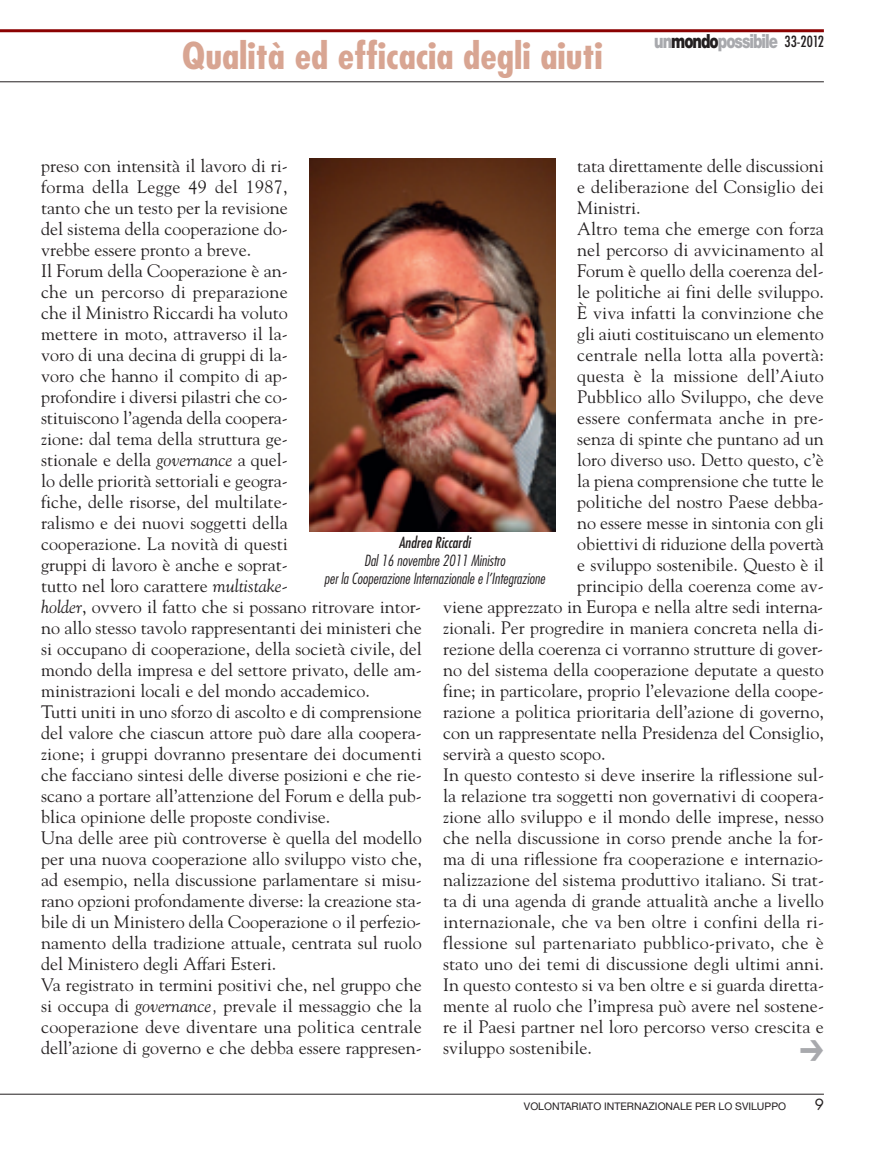
<style>
.page{position:relative;width:882px;height:1176px;background:#fff}
.page>*{position:absolute;margin:0;border:0;box-sizing:border-box;transform-origin:0 0}
.t1{font:700 condensed 36px "Futura";color:#d8a592;scale:1.1 1}
.t2{font:900 19.5px "Helvetica Neue";letter-spacing:-.065em;color:#a8a9ad;scale:.75 1}
.t3{font:18px/21px "Goudy";color:#231f20}
.t4{font:18px "Goudy";letter-spacing:.02em;color:#231f20}
.t5{font:italic 300 condensed 15px/18px "Futura";color:#231f20;text-align:center}
.t6{font:italic condensed 15px "Futura";color:#231f20}
.t7{font:15px "Futura";color:#231f20}
.t8{font:10.5px "Helvetica Neue";color:#231f20}
.s1{color:#231f20}
.s2{font-family:"Futura";font-weight:400;font-stretch:condensed;font-size:15px;color:#231f20}
.s3{font-style:italic}
</style>
<div class="page">
<hr style="left:0;top:1093px;width:823px;height:1px;background:#231f20">
<hr style="left:0;top:29px;width:823px;height:3px;background:#8b0202">
<hr style="left:0;top:81px;width:823px;height:1px;background:#231f20">
<img style="left:309px;top:158px;width:246px;height:373px">
<h1 class="t1" style="left:182px;top:40px;width:384px">Qualità ed efficacia degli aiuti</h1>
<p class="t2" style="left:654px;top:34px;width:228px">un<span class="s1">mondo</span>possibile <span class="s2">33-2012</span></p>
<p class="t3" style="left:41px;top:155px;width:382px">preso con intensità il lavoro di ri-<br>forma della Legge 49 del 1987,<br>tanto che un testo per la revisione<br>del sistema della cooperazione do-<br>vrebbe essere pronto a breve.<br>Il Forum della Cooperazione è an-<br>che un percorso di preparazione<br>che il Ministro Riccardi ha voluto<br>mettere in moto, attraverso il la-<br>voro di una decina di gruppi di la-<br>voro che hanno il compito di ap-<br>profondire i diversi pilastri che co-<br>stituiscono l’agenda della coopera-<br>zione: dal tema della struttura ge-<br>stionale e della <span class="s3">governance</span> a quel-<br>lo delle priorità settoriali e geogra-<br>fiche, delle risorse, del multilate-<br>ralismo e dei nuovi soggetti della<br>cooperazione. La novità di questi<br>gruppi di lavoro è anche e soprat-<br>tutto nel loro carattere <span class="s3">multistake-<br>holder</span>, ovvero il fatto che si possano ritrovare intor&shy;no allo stesso tavolo rappresentanti dei ministeri che si occupano di cooperazione, della società civile, del mondo della impresa e del settore privato, delle am&shy;ministrazioni locali e del mondo accademico.<br>Tutti uniti in uno sforzo di ascolto e di comprensione del valore che ciascun attore può dare alla coopera&shy;zione; i gruppi dovranno presentare dei documenti che facciano sintesi delle diverse posizioni e che rie&shy;scano a portare all’attenzione del Forum e della pub&shy;blica opinione delle proposte condivise.<br>Una delle aree più controverse è quella del modello per una nuova cooperazione allo sviluppo visto che, ad esempio, nella discussione parlamentare si misu&shy;rano opzioni profondamente diverse: la creazione sta&shy;bile di un Ministero della Cooperazione o il perfezio&shy;namento della tradizione attuale, centrata sul ruolo del Ministero degli Affari Esteri.<br>Va registrato in termini positivi che, nel gruppo che si occupa di <span class="s3">governance,</span> prevale il messaggio che la cooperazione deve diventare una politica centrale dell’azione di governo e che debba essere rappresen-</p>
<p class="t3" style="left:577px;top:155px;width:248px">tata direttamente delle discussioni</p>
<p class="t3" style="left:577px;top:176px;width:248px">e deliberazione del Consiglio dei</p>
<p class="t3" style="left:577px;top:197px;width:65px">Ministri.</p>
<p class="t3" style="left:577px;top:218px;width:248px">Altro tema che emerge con forza</p>
<p class="t3" style="left:577px;top:239px;width:248px">nel percorso di avvicinamento al</p>
<p class="t3" style="left:577px;top:260px;width:248px">Forum è quello della coerenza del-</p>
<p class="t3" style="left:577px;top:281px;width:248px">le politiche ai fini delle sviluppo.</p>
<p class="t3" style="left:577px;top:302px;width:248px">È viva infatti la convinzione che</p>
<p class="t3" style="left:577px;top:323px;width:248px">gli aiuti costituiscano un elemento</p>
<p class="t3" style="left:577px;top:344px;width:248px">centrale nella lotta alla povertà:</p>
<p class="t3" style="left:577px;top:365px;width:248px">questa è la missione dell’Aiuto</p>
<p class="t3" style="left:577px;top:386px;width:248px">Pubblico allo Sviluppo, che deve</p>
<p class="t3" style="left:577px;top:407px;width:248px">essere confermata anche in pre-</p>
<p class="t3" style="left:577px;top:428px;width:248px">senza di spinte che puntano ad un</p>
<p class="t3" style="left:577px;top:449px;width:248px">loro diverso uso. Detto questo, c’è</p>
<p class="t3" style="left:577px;top:470px;width:248px">la piena comprensione che tutte le</p>
<p class="t3" style="left:577px;top:491px;width:248px">politiche del nostro Paese debba-</p>
<p class="t3" style="left:577px;top:512px;width:248px">no essere messe in sintonia con gli</p>
<p class="t3" style="left:577px;top:533px;width:248px">obiettivi di riduzione della povertà</p>
<p class="t3" style="left:577px;top:554px;width:248px">e sviluppo sostenibile. Questo è il</p>
<p class="t3" style="left:577px;top:575px;width:248px">principio della coerenza come av-</p>
<p class="t3" style="left:443px;top:596px;width:381px">viene apprezzato in Europa e nella altre sedi interna-</p>
<p class="t3" style="left:443px;top:617px;width:382px">zionali. Per progredire in maniera concreta nella di-</p>
<p class="t3" style="left:443px;top:638px;width:381px">rezione della coerenza ci vorranno strutture di gover-</p>
<p class="t3" style="left:443px;top:659px;width:382px">no del sistema della cooperazione deputate a questo</p>
<p class="t3" style="left:443px;top:680px;width:382px">fine; in particolare, proprio l’elevazione della coope-</p>
<p class="t3" style="left:443px;top:701px;width:382px">razione a politica prioritaria dell’azione di governo,</p>
<p class="t3" style="left:443px;top:722px;width:382px">con un rappresentate nella Presidenza del Consiglio,</p>
<p class="t3" style="left:443px;top:743px;width:164px">servirà a questo scopo.</p>
<p class="t3" style="left:443px;top:764px;width:382px">In questo contesto si deve inserire la riflessione sul-</p>
<p class="t3" style="left:443px;top:785px;width:382px">la relazione tra soggetti non governativi di coopera-</p>
<p class="t3" style="left:443px;top:806px;width:382px">zione allo sviluppo e il mondo delle imprese, nesso</p>
<p class="t3" style="left:443px;top:827px;width:381px">che nella discussione in corso prende anche la for-</p>
<p class="t3" style="left:443px;top:848px;width:381px">ma di una riflessione fra cooperazione e internazio-</p>
<p class="t3" style="left:443px;top:869px;width:382px">nalizzazione del sistema produttivo italiano. Si trat-</p>
<p class="t3" style="left:443px;top:890px;width:382px">ta di una agenda di grande attualità anche a livello</p>
<p class="t3" style="left:443px;top:911px;width:382px">internazionale, che va ben oltre i confini della ri-</p>
<p class="t4" style="left:443px;top:932px;width:382px">flessione sul partenariato pubblico-privato, che è</p>
<p class="t3" style="left:443px;top:953px;width:382px">stato uno dei temi di discussione degli ultimi anni.</p>
<p class="t3" style="left:443px;top:974px;width:382px">In questo contesto si va ben oltre e si guarda diretta-</p>
<p class="t3" style="left:443px;top:995px;width:382px">mente al ruolo che l’impresa può avere nel sostene-</p>
<p class="t3" style="left:443px;top:1016px;width:382px">re il Paesi partner nel loro percorso verso crescita e</p>
<p class="t3" style="left:443px;top:1037px;width:150px">sviluppo sostenibile.</p>
<p class="t6" style="left:398px;top:535px;width:73px">Andrea Riccardi</p>
<p class="t5" style="left:324px;top:552px;width:222px">Dal 16 novembre 2011 Ministro<br>per la Cooperazione Internazionale e l’Integrazione</p>
<p class="t8" style="left:524px;top:1102px;width:264px">VOLONTARIATO INTERNAZIONALE PER LO SVILUPPO</p>
<p class="t7" style="left:814px;top:1097px;width:11px">9</p>
</div>
